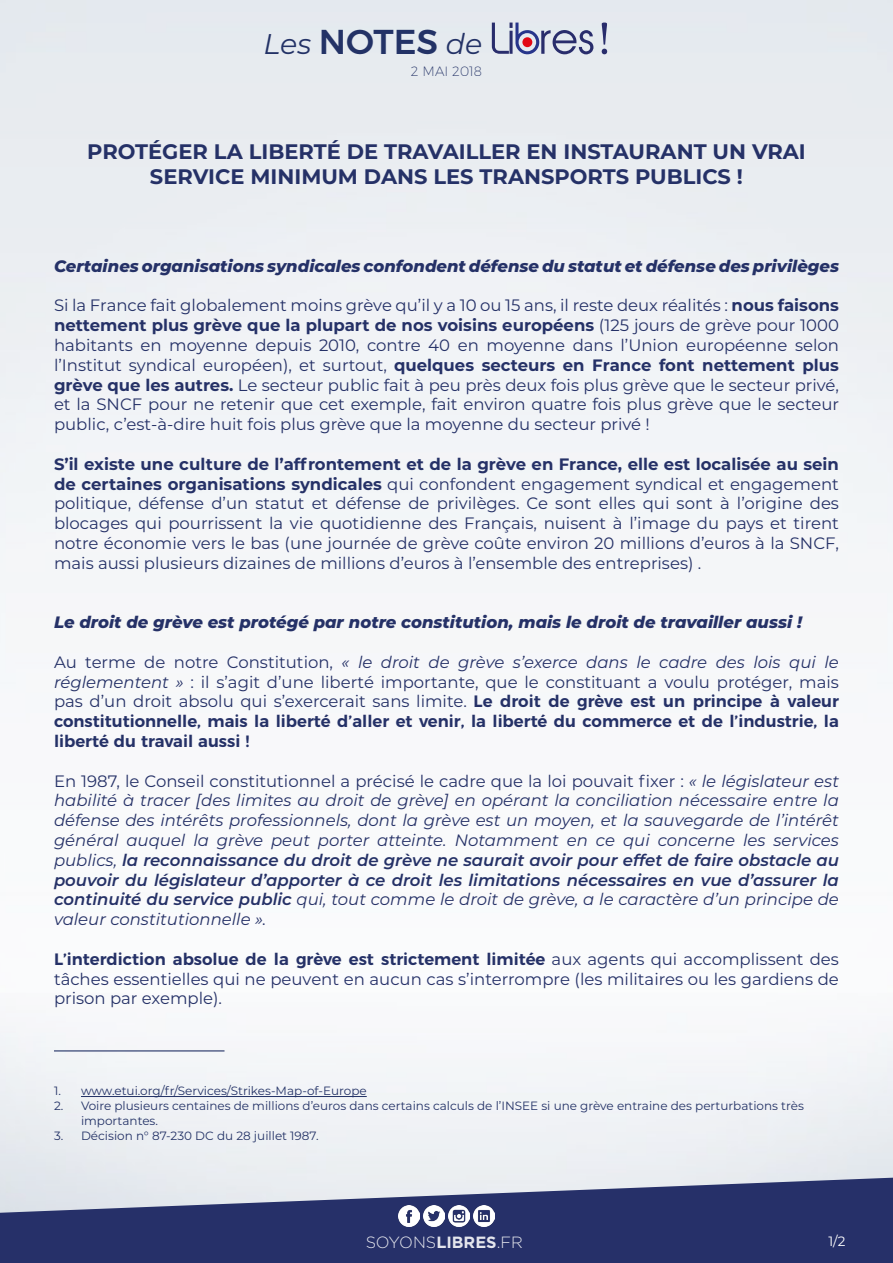
<style>
.page{position:relative;width:893px;height:1263px;background:#fff}
.page>*{position:absolute;margin:0;border:0;box-sizing:border-box;transform-origin:0 0}
.t1{font:italic 28.5px "Montserrat";color:#233266}
.t2{font:700 21px/25.2px "Montserrat";color:#253167;text-align:center}
.t3{font:16.5px/19.8px "Montserrat";color:#253167;text-align:justify}
.t4{font:italic 16.5px/19.8px "Montserrat";color:#253167;text-align:justify}
.t5{font:600 16.5px/19.8px "Montserrat";color:#253167;text-align:justify}
.t6{font:italic 800 16.5px "Montserrat";color:#253167}
.t7{font:300 16.2px "Gotham";color:#fff}
.t8{font:200 13.5px "Montserrat";color:#233266}
.t9{font:13.5px "Montserrat";color:#fff}
.t10{font:12px/15px "Montserrat";color:#233266}
.s1{font-weight:500;font-style:normal;font-size:34.5px}
.s2{font-weight:700}
.s3{font-weight:400}
.s4{font-weight:400;font-style:italic}
.s5{font-style:normal}
.s6{font-weight:600}
</style>
<div class="page">
<svg style="left:0;top:1178px;width:893px;height:85px;background:#4d5684"></svg>
<img style="left:398px;top:1205px;width:21px;height:22px">
<img style="left:448px;top:1205px;width:22px;height:22px">
<img style="left:474px;top:1205px;width:21px;height:22px">
<img style="left:423px;top:1205px;width:22px;height:22px">
<svg style="left:492px;top:23px;width:102px;height:31px;background:#acacc4"></svg>
<svg style="left:602px;top:23px;width:5px;height:31px"></svg>
<hr style="left:81px;top:1096px;width:286px;height:1px;background:#233266">
<hr style="left:54px;top:1050px;width:171px;height:1px;background:#233266">
<h1 class="t1" style="left:264px;top:24px;width:220px">Les <span class="s1">NOTES</span> de</h1>
<p class="t8" style="left:411px;top:61px;width:73px">2 MAI 2018</p>
<p class="t2" style="left:87px;top:137px;width:720px">PROTÉGER LA LIBERTÉ DE TRAVAILLER EN INSTAURANT UN VRAI<br>SERVICE MINIMUM DANS LES TRANSPORTS PUBLICS !</p>
<p class="t6" style="left:54px;top:254px;width:786px">Certaines organisations syndicales confondent défense du statut et défense des privilèges</p>
<p class="t3" style="left:54px;top:295px;width:786px">Si la France fait globalement moins grève qu’il y a 10 ou 15 ans, il reste deux réalités : <span class="s2">nous faisons nettement plus grève que la plupart de nos voisins européens</span> (125 jours de grève pour 1000 habitants en moyenne depuis 2010, contre 40 en moyenne dans l’Union européenne selon l’Institut syndical européen), et surtout, <span class="s2">quelques secteurs en France font nettement plus grève que les autres.</span> Le secteur public fait à peu près deux fois plus grève que le secteur privé, et la SNCF pour ne retenir que cet exemple, fait environ quatre fois plus grève que le secteur public, c’est-à-dire huit fois plus grève que la moyenne du secteur privé !</p>
<p class="t3" style="left:54px;top:453px;width:786px"><span class="s2">S’il existe une culture de l’affrontement et de la grève en France, elle est localisée au sein de certaines organisations syndicales</span> qui confondent engagement syndical et engagement politique, défense d’un statut et défense de privilèges. Ce sont elles qui sont à l’origine des blocages qui pourrissent la vie quotidienne des Français, nuisent à l’image du pays et tirent notre économie vers le bas (une journée de grève coûte environ 20 millions d’euros à la SNCF, mais aussi plusieurs dizaines de millions d’euros à l’ensemble des entreprises) .</p>
<p class="t6" style="left:54px;top:610px;width:749px">Le droit de grève est protégé par notre constitution, mais le droit de travailler aussi !</p>
<p class="t5" style="left:54px;top:651px;width:786px"><span class="s3">Au terme de notre Constitution,</span> <span class="s4">« le droit de grève s’exerce dans le cadre des lois qui le réglementent »</span> <span class="s3">: il s’agit d’une liberté importante, que le constituant a voulu protéger, mais pas d’un droit absolu qui s’exercerait sans limite.</span> Le droit de grève est un principe à valeur constitutionnelle, mais la liberté d’aller et venir, la liberté du commerce et de l’industrie, la liberté du travail aussi !</p>
<p class="t4" style="left:54px;top:770px;width:787px"><span class="s5">En 1987, le Conseil constitutionnel a précisé le cadre que la loi pouvait fixer :</span> « le législateur est habilité à tracer [des limites au droit de grève] en opérant la conciliation nécessaire entre la défense des intérêts professionnels, dont la grève est un moyen, et la sauvegarde de l’intérêt général auquel la grève peut porter atteinte. Notamment en ce qui concerne les services publics, <span class="s6">la reconnaissance du droit de grève ne saurait avoir pour effet de faire obstacle au pouvoir du législateur d’apporter à ce droit les limitations nécessaires en vue d’assurer la continuité du service public</span> qui, tout comme le droit de grève, a le caractère d’un principe de valeur constitutionnelle ».</p>
<p class="t3" style="left:54px;top:948px;width:786px"><span class="s6">L’interdiction absolue de la grève est strictement limitée</span> aux agents qui accomplissent des tâches essentielles qui ne peuvent en aucun cas s’interrompre (les militaires ou les gardiens de prison par exemple).</p>
<p class="t10" style="left:54px;top:1083px;width:314px">1. www.etui.org/fr/Services/Strikes-Map-of-Europe</p>
<p class="t10" style="left:81px;top:1098px;width:724px;text-indent:-27px">2. Voire plusieurs centaines de millions d’euros dans certains calculs de l’INSEE si une grève entraine des perturbations très importantes.</p>
<p class="t10" style="left:54px;top:1128px;width:266px">3. Décision n° 87-230 DC du 28 juillet 1987.</p>
<p class="t7" style="left:365px;top:1234px;width:159px">SOYONS<span class="s2">LIBRES</span>.FR</p>
<p class="t9" style="left:828px;top:1232px;width:19px">1/2</p>
</div>
